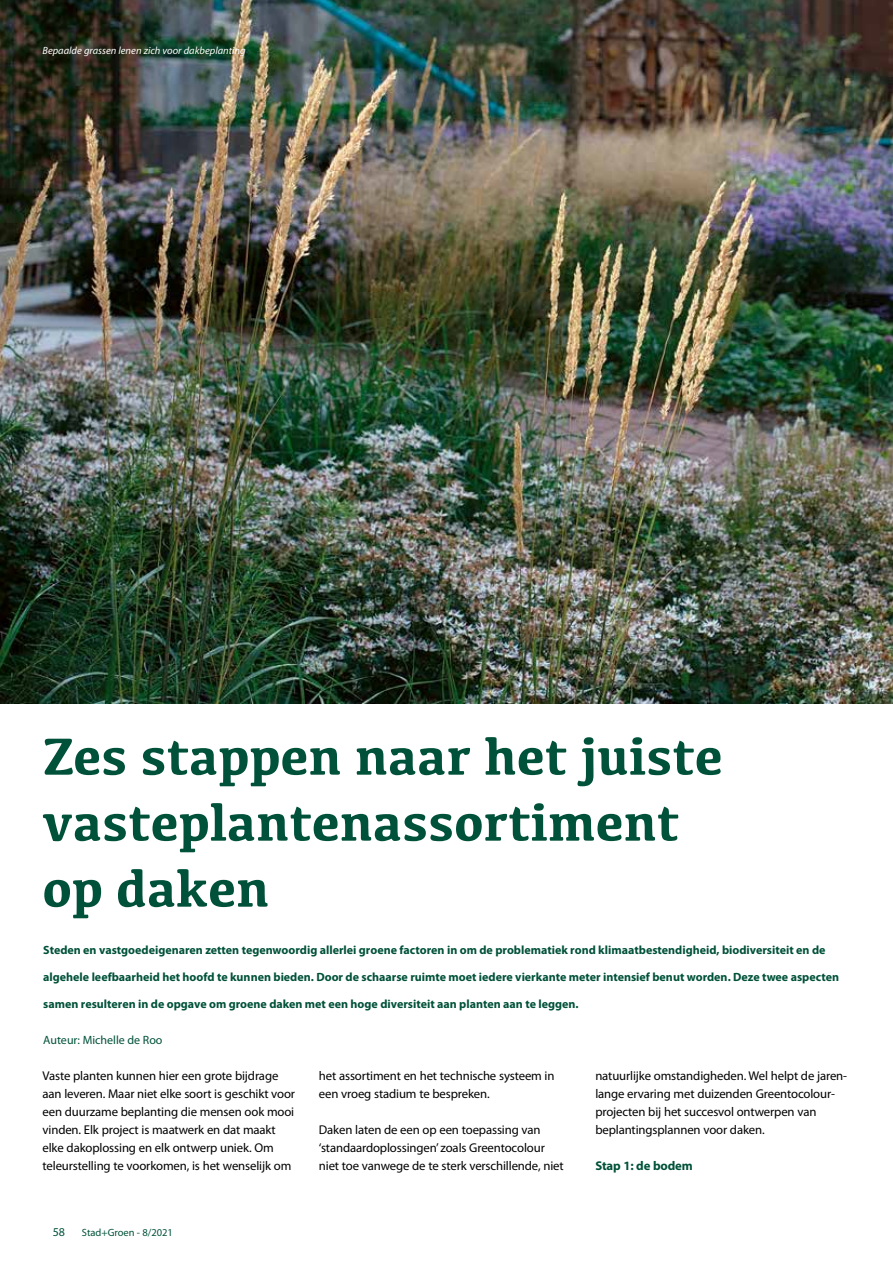
<style>
.page{position:relative;width:893px;height:1263px;background:#fff}
.page>*{position:absolute;margin:0;border:0;box-sizing:border-box;transform-origin:0 0}
.t1{font:700 54px/66px "Kefa";color:#005139}
.t2{font:12.75px/18px "Myriad Pro";letter-spacing:-.01em;color:#000}
.t3{font:700 12.75px "Myriad Pro";letter-spacing:-.01em;color:#005139}
.t4{font:700 12px "Myriad Pro";color:#005139}
.t5{font:12px "Myriad Pro";color:#005139}
.t6{font:italic 10.5px "Myriad Pro";color:#fff}
.t7{font:10.5px "Myriad Pro";color:#005139}
</style>
<div class="page">
<img style="left:0;top:0;width:893px;height:703px">
<p class="t6" style="left:43px;top:44px;width:205px">Bepaalde grassen lenen zich voor dakbeplanting</p>
<h1 class="t1" style="left:43px;top:721px;width:682px">Zes stappen naar het juiste vasteplantenassortiment op daken</h1>
<p class="t4" style="left:43px;top:942px;width:784px">Steden en vastgoedeigenaren zetten tegenwoordig allerlei groene factoren in om de problematiek rond klimaatbestendigheid, biodiversiteit en de</p>
<p class="t4" style="left:43px;top:969px;width:797px">algehele leefbaarheid het hoofd te kunnen bieden. Door de schaarse ruimte moet iedere vierkante meter intensief benut worden. Deze twee aspecten</p>
<p class="t4" style="left:43px;top:996px;width:537px">samen resulteren in de opgave om groene daken met een hoge diversiteit aan planten aan te leggen.</p>
<p class="t5" style="left:43px;top:1033px;width:121px">Auteur: Michelle de Roo</p>
<p class="t2" style="left:43px;top:1067px;width:254px">Vaste planten kunnen hier een grote bijdrage aan leveren. Maar niet elke soort is geschikt voor een duurzame beplanting die mensen ook mooi vinden. Elk project is maatwerk en dat maakt elke dakoplossing en elk ontwerp uniek. Om teleurstelling te voorkomen, is het wenselijk om</p>
<p class="t2" style="left:319px;top:1067px;width:237px">het assortiment en het technische systeem in een vroeg stadium te bespreken.</p>
<p class="t2" style="left:319px;top:1121px;width:246px">Daken laten de een op een toepassing van ‘standaardoplossingen’ zoals Greentocolour niet toe vanwege de te sterk verschillende, niet</p>
<p class="t5" style="left:53px;top:1224px;width:14px">58</p>
<p class="t7" style="left:82px;top:1226px;width:93px">Stad+Groen - 8/2021</p>
<p class="t2" style="left:595px;top:1067px;width:253px">natuurlijke omstandigheden. Wel helpt de jaren&shy;lange ervaring met duizenden Greentocolour&shy;projecten bij het succesvol ontwerpen van beplantingsplannen voor daken.</p>
<p class="t3" style="left:595px;top:1157px;width:99px">Stap 1: de bodem</p>
</div>
